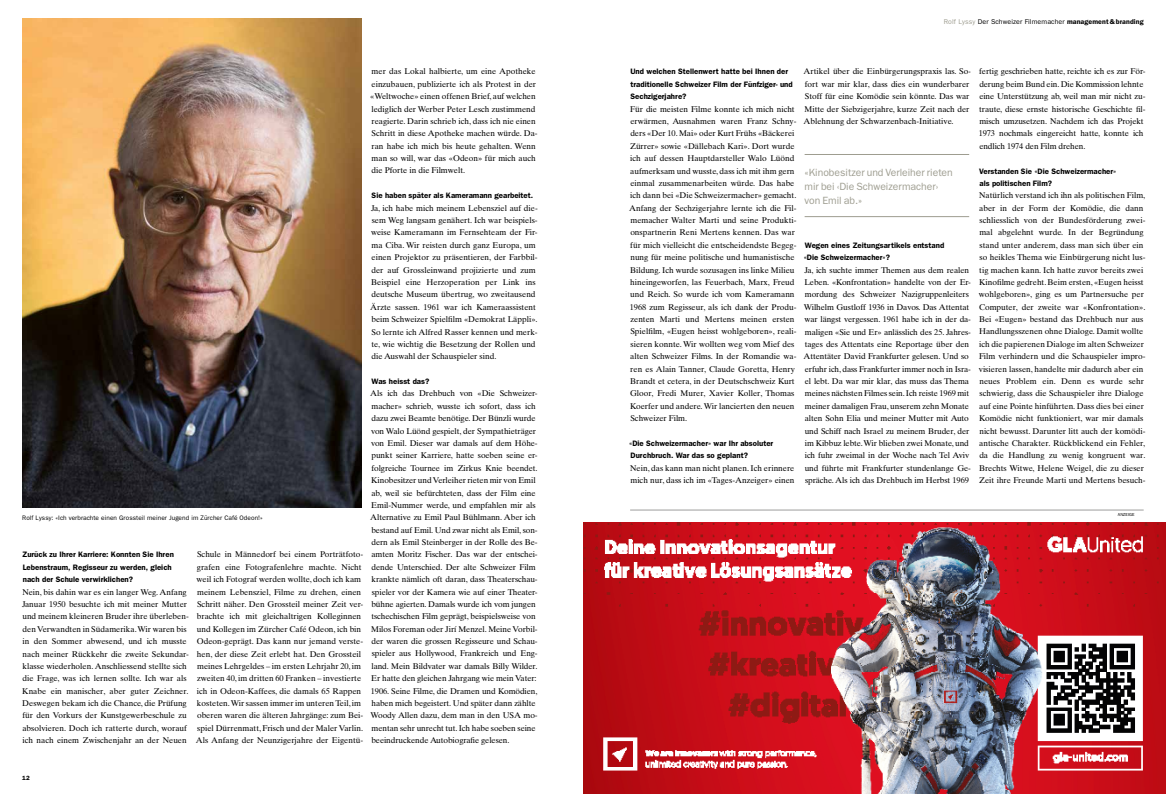
<style>
.page{position:relative;width:1166px;height:794px;background:#fff}
.page>*{position:absolute;margin:0;border:0;box-sizing:border-box;transform-origin:0 0}
.t1{font:10.5px/14px "Franklin Gothic";color:#9e9d90}
.t2{font:8.31px/12.3px "Times Ten";color:#000}
.t3{font:600 7.88px/12.3px "Franklin Gothic";color:#000}
.t4{font:7px "Franklin Gothic";letter-spacing:.015em;color:#000}
.t5{font:6.48px "Franklin Gothic";letter-spacing:.01em;color:#000}
.t6{font:600 6.12px "Franklin Gothic";color:#000}
.t7{font:4.38px "Franklin Gothic";color:#000}
.s1{color:#9e9d90}
.s2{font-weight:600}
</style>
<div class="page">
<img style="left:22px;top:19px;width:339px;height:489px">
<hr style="left:804px;top:154px;width:165px;height:1px;background:#9e9d90">
<hr style="left:804px;top:216px;width:165px;height:1px;background:#9e9d90">
<img style="left:583px;top:522px;width:583px;height:272px">
<hr style="left:630px;top:510px;width:513px;height:1px;background:#9d9d9c">
<p class="t2" style="left:370px;top:65px;width:169px">mer das Lokal halbierte, um eine Apotheke einzubauen, publizierte ich als Protest in der «Weltwoche» einen offenen Brief, auf welchen lediglich der Werber Peter Lesch zustimmend reagierte. Darin schrieb ich, dass ich nie einen Schritt in diese Apotheke machen würde. Da&shy;ran habe ich mich bis heute gehalten. Wenn man so will, war das «Odeon» für mich auch die Pforte in die Filmwelt.</p>
<p class="t3" style="left:372px;top:189px;width:163px">Sie haben später als Kameramann gearbeitet.</p>
<p class="t2" style="left:370px;top:202px;width:169px">Ja, ich habe mich meinem Lebensziel auf die&shy;sem Weg langsam genähert. Ich war beispiels&shy;weise Kameramann im Fernsehteam der Fir&shy;ma Ciba. Wir reisten durch ganz Europa, um einen Projektor zu präsentieren, der Farbbil&shy;der auf Grossleinwand projizierte und zum Beispiel eine Herzoperation per Link ins deutsche Museum übertrug, wo zweitausend Ärzte sassen. 1961 war ich Kameraassistent beim Schweizer Spielfilm «Demokrat Läppli».<br>So lernte ich Alfred Rasser kennen und merk&shy;te, wie wichtig die Besetzung der Rollen und die Auswahl der Schauspieler sind.</p>
<p class="t3" style="left:371px;top:375px;width:59px">Was heisst das?</p>
<p class="t2" style="left:370px;top:387px;width:169px">Als ich das Drehbuch von «Die Schweizer&shy;macher» schrieb, wusste ich sofort, dass ich dazu zwei Beamte benötige. Der Bünzli wurde von Walo Lüönd gespielt, der Sympathieträger von Emil. Dieser war damals auf dem Höhe&shy;punkt seiner Karriere, hatte soeben seine er&shy;folgreiche Tournee im Zirkus Knie beendet.<br>Kinobesitzer und Verleiher rieten mir von Emil ab, weil sie befürchteten, dass der Film eine Emil-Nummer werde, und empfahlen mir als Alternative zu Emil Paul Bühlmann. Aber ich bestand auf Emil. Und zwar nicht als Emil, son&shy;dern als Emil Steinberger in der Rolle des Be&shy;amten Moritz Fischer. Das war der entschei&shy;dende Unterschied. Der alte Schweizer Film krankte nämlich oft daran, dass Theaterschau&shy;spieler vor der Kamera wie auf einer Theater&shy;bühne agierten. Damals wurde ich vom jungen tschechischen Film geprägt, beispielsweise von Milos Foreman oder Jirí Menzel. Meine Vorbil&shy;der waren die grossen Regisseure und Schau&shy;spieler aus Hollywood, Frankreich und Eng&shy;land. Mein Bildvater war damals Billy Wilder.<br>Er hatte den gleichen Jahrgang wie mein Vater:<br>1906. Seine Filme, die Dramen und Komödien, haben mich begeistert. Und später dann zählte Woody Allen dazu, dem man in den USA mo&shy;mentan sehr unrecht tut. Ich habe soeben seine beeindruckende Autobiografie gelesen.</p>
<p class="t5" style="left:22px;top:514px;width:242px">Rolf Lyssy: «Ich verbrachte einen Grossteil meiner Jugend im Zürcher Café Odeon!»</p>
<p class="t2" style="left:196px;top:548px;width:169px">Schule in Männedorf bei einem Porträtfoto&shy;grafen eine Fotografenlehre machte. Nicht weil ich Fotograf werden wollte, doch ich kam meinem Lebensziel, Filme zu drehen, einen Schritt näher. Den Grossteil meiner Zeit ver&shy;brachte ich mit gleichaltrigen Kolleginnen und Kollegen im Zürcher Café Odeon, ich bin Odeon-geprägt. Das kann nur jemand verste&shy;hen, der diese Zeit erlebt hat. Den Grossteil meines Lehrgeldes – im ersten Lehrjahr 20, im zweiten 40, im dritten 60 Franken – investierte ich in Odeon-Kaffees, die damals 65 Rappen kosteten. Wir sassen immer im unteren Teil, im oberen waren die älteren Jahrgänge: zum Bei&shy;spiel Dürrenmatt, Frisch und der Maler Varlin.<br>Als Anfang der Neunzigerjahre der Eigentü-</p>
<p class="t3" style="left:22px;top:548px;width:153px">Zurück zu Ihrer Karriere: Konnten Sie Ihren<br>Lebenstraum, Regisseur zu werden, gleich nach der Schule verwirklichen?</p>
<p class="t2" style="left:22px;top:585px;width:168px">Nein, bis dahin war es ein langer Weg. Anfang Januar 1950 besuchte ich mit meiner Mutter und meinem kleineren Bruder ihre überleben&shy;den Verwandten in Südamerika. Wir waren bis in den Sommer abwesend, und ich musste nach meiner Rückkehr die zweite Sekundar&shy;klasse wiederholen. Anschliessend stellte sich die Frage, was ich lernen sollte. Ich war als Knabe ein manischer, aber guter Zeichner.<br>Deswegen bekam ich die Chance, die Prüfung für den Vorkurs der Kunstgewerbeschule zu absolvieren. Doch ich ratterte durch, worauf ich nach einem Zwischenjahr an der Neuen</p>
<p class="t6" style="left:22px;top:774px;width:9px">12</p>
<p class="t4" style="left:944px;top:17px;width:201px"><span class="s1">Rolf Lyssy</span> Der Schweizer Filmemacher <span class="s2">management &amp; branding</span></p>
<p class="t2" style="left:803px;top:65px;width:169px">Artikel über die Einbürgerungspraxis las. So&shy;fort war mir klar, dass dies ein wunderbarer Stoff für eine Komödie sein könnte. Das war Mitte der Siebzigerjahre, kurze Zeit nach der Ablehnung der Schwarzenbach-Initiative.</p>
<p class="t3" style="left:630px;top:65px;width:164px">Und welchen Stellenwert hatte bei Ihnen der traditionelle Schweizer Film der Fünfziger- und<br>Sechzigerjahre?</p>
<p class="t2" style="left:629px;top:102px;width:169px">Für die meisten Filme konnte ich mich nicht erwärmen, Ausnahmen waren Franz Schny&shy;ders «Der 10. Mai» oder Kurt Frühs «Bäckerei Zürrer» sowie «Dällebach Kari». Dort wurde ich auf dessen Hauptdarsteller Walo Lüönd aufmerksam und wusste, dass ich mit ihm gern einmal zusammenarbeiten würde. Das habe ich dann bei «Die Schweizermacher» gemacht.<br>Anfang der Sechzigerjahre lernte ich die Fil&shy;memacher Walter Marti und seine Produkti&shy;onspartnerin Reni Mertens kennen. Das war für mich vielleicht die entscheidendste Begeg&shy;nung für meine politische und humanistische Bildung. Ich wurde sozusagen ins linke Milieu hineingeworfen, las Feuerbach, Marx, Freud und Reich. So wurde ich vom Kameramann 1968 zum Regisseur, als ich dank der Produ&shy;zenten Marti und Mertens meinen ersten Spielfilm, «Eugen heisst wohlgeboren», reali&shy;sieren konnte. Wir wollten weg vom Mief des alten Schweizer Films. In der Romandie wa&shy;ren es Alain Tanner, Claude Goretta, Henry Brandt et cetera, in der Deutschschweiz Kurt Gloor, Fredi Murer, Xavier Koller, Thomas Koerfer und andere. Wir lancierten den neuen Schweizer Film.</p>
<p class="t3" style="left:629px;top:437px;width:146px">«Die Schweizermacher» war Ihr absoluter<br>Durchbruch. War das so geplant?</p>
<p class="t2" style="left:630px;top:462px;width:166px">Nein, das kann man nicht planen. Ich erinnere mich nur, dass ich im «Tages-Anzeiger» einen</p>
<p class="t1" style="left:804px;top:165px;width:150px">«Kinobesitzer und Verleiher rieten mir bei ‹Die Schweizermacher› von Emil ab.»</p>
<p class="t3" style="left:804px;top:239px;width:142px">Wegen eines Zeitungsartikels entstand «Die Schweizermacher»?</p>
<p class="t2" style="left:803px;top:263px;width:169px">Ja, ich suchte immer Themen aus dem realen Leben. «Konfrontation» handelte von der Er&shy;mordung des Schweizer Nazigruppenleiters Wilhelm Gustloff 1936 in Davos. Das Attentat war längst vergessen. 1961 habe ich in der da&shy;maligen «Sie und Er» anlässlich des 25. Jahres&shy;tages des Attentats eine Reportage über den Attentäter David Frankfurter gelesen. Und so erfuhr ich, dass Frankfurter immer noch in Isra&shy;el lebt. Da war mir klar, das muss das Thema meines nächsten Filmes sein. Ich reiste 1969 mit meiner damaligen Frau, unserem zehn Monate alten Sohn Elia und meiner Mutter mit Auto und Schiff nach Israel zu meinem Bruder, der im Kibbuz lebte. Wir blieben zwei Monate, und ich fuhr zweimal in der Woche nach Tel Aviv und führte mit Frankfurter stundenlange Ge&shy;spräche. Als ich das Drehbuch im Herbst 1969</p>
<p class="t2" style="left:978px;top:65px;width:168px">fertig geschrieben hatte, reichte ich es zur För&shy;derung beim Bund ein. Die Kommission lehnte eine Unterstützung ab, weil man mir nicht zu&shy;traute, diese ernste historische Geschichte fil&shy;misch umzusetzen. Nachdem ich das Projekt 1973 nochmals eingereicht hatte, konnte ich endlich 1974 den Film drehen.</p>
<p class="t3" style="left:979px;top:164px;width:139px">Verstanden Sie «Die Schweizermacher» als politischen Film?</p>
<p class="t2" style="left:979px;top:189px;width:168px">Natürlich verstand ich ihn als politischen Film, aber in der Form der Komödie, die dann schliesslich von der Bundesförderung zwei&shy;mal abgelehnt wurde. In der Begründung stand unter anderem, dass man sich über ein so heikles Thema wie Einbürgerung nicht lus&shy;tig machen kann. Ich hatte zuvor bereits zwei Kinofilme gedreht. Beim ersten, «Eugen heisst wohlgeboren», ging es um Partnersuche per Computer, der zweite war «Konfrontation».<br>Bei «Eugen» bestand das Drehbuch nur aus Handlungsszenen ohne Dialoge. Damit wollte ich die papierenen Dialoge im alten Schweizer Film verhindern und die Schauspieler impro&shy;visieren lassen, handelte mir dadurch aber ein neues Problem ein. Denn es wurde sehr schwierig, dass die Schauspieler ihre Dialoge auf eine Pointe hinführten. Dass dies bei einer Komödie nicht funktioniert, war mir damals nicht bewusst. Darunter litt auch der komödi&shy;antische Charakter. Rückblickend ein Fehler, da die Handlung zu wenig kongruent war.<br>Brechts Witwe, Helene Weigel, die zu dieser Zeit ihre Freunde Marti und Mertens besuch-</p>
<p class="t7" style="left:1118px;top:512px;width:18px">ANZEIGE</p>
</div>
